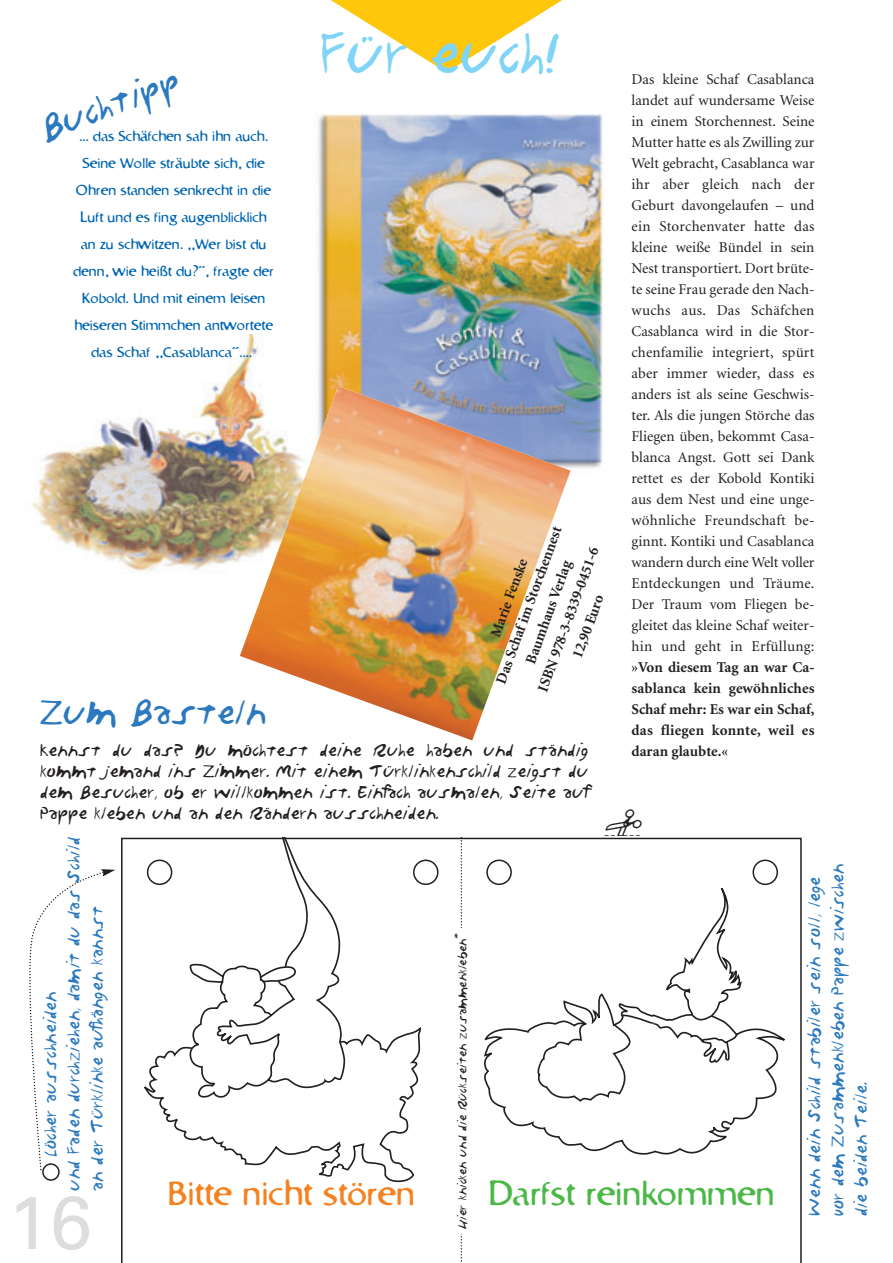
<style>
.page{position:relative;width:893px;height:1263px;background:#fff}
.page>*{position:absolute;margin:0;border:0;box-sizing:border-box;transform-origin:0 0}
.t1{font:75px "Univers";color:#dcdddf}
.t2{font:49.65px "Treasure";color:#80d4f7}
.t3{font:37.5px "Mini Pics Classic";color:#231f20}
.t4{font:36px "Bastard";color:#f58220}
.t5{font:36px "Bastard";color:#4cb848}
.t6{font:30px "Treasure";color:#2b79be}
.t7{font:15px/21px "Minion";color:#231f20;text-align:justify}
.t8{font:15px/27px "Bastard";color:#0166b3;text-align:center}
.t9{font:15px/21px "Treasure";color:#231f20;text-align:justify}
.t10{font:700 15px/21px "Minion";color:#231f20;text-align:justify}
.t11{font:15px/23.4px "Treasure";color:#2b79be}
.t12{font:10.5px "Treasure";color:#231f20}
.s1{font-size:15px}
</style>
<div class="page">
<img style="left:32px;top:335px;width:230px;height:238px">
<img style="left:318px;top:114px;width:286px;height:358px">
<svg style="left:331px;top:0;width:231px;height:72px"></svg>
<svg style="left:121px;top:838px;width:680px;height:425px"></svg>
<img style="left:240px;top:386px;width:330px;height:354px">
<svg style="left:486px;top:860px;width:26px;height:25px"></svg>
<svg style="left:752px;top:860px;width:26px;height:25px"></svg>
<svg style="left:460px;top:837px;width:2px;height:426px"></svg>
<svg style="left:29px;top:869px;width:86px;height:312px"></svg>
<div style="left:452px;top:929px;width:22px;height:305px;background:#fff"></div>
<svg style="left:143px;top:838px;width:295px;height:345px"></svg>
<h2 class="t2" style="left:320px;top:35px;width:242px">Für euch!</h2>
<p class="t7" style="left:631px;top:70px;width:184px">Das kleine Schaf Casablanca landet auf wundersame Weise in einem Storchennest. Seine Mutter hatte es als Zwilling zur Welt gebracht, Casablanca war ihr aber gleich nach der Geburt davongelaufen – und ein Storchenvater hatte das kleine weiße Bündel in sein Nest transportiert. Dort brüte&shy;te seine Frau gerade den Nach&shy;wuchs aus. Das Schäfchen Casablanca wird in die Stor&shy;chenfamilie integriert, spürt aber immer wieder, dass es anders ist als seine Geschwis&shy;ter. Als die jungen Störche das Fliegen üben, bekommt Casa&shy;blanca Angst. Gott sei Dank rettet es der Kobold Kontiki aus dem Nest und eine unge&shy;wöhnliche Freundschaft be&shy;ginnt. Kontiki und Casablanca wandern durch eine Welt voller Entdeckungen und Träume.<br>Der Traum vom Fliegen be&shy;gleitet das kleine Schaf weiter&shy;hin und geht in Erfüllung:</p>
<p class="t10" style="left:631px;top:658px;width:184px">»Von diesem Tag an war Ca&shy;sablanca kein gewöhnliches Schaf mehr: Es war ein Schaf, das fliegen konnte, weil es daran glaubte.«</p>
<h3 class="t6" style="left:37px;top:119px;width:148px;rotate:-20deg">Buchtipp</h3>
<p class="t8" style="left:73px;top:124px;width:202px">... das Schäfchen sah ihn auch.<br>Seine Wolle sträubte sich, die<br>Ohren standen senkrecht in die<br>Luft und es fing augenblicklich an zu schwitzen. ,,Wer bist du denn, wie heißt du?’’, fragte der<br>Kobold. Und mit einem leisen heiseren Stimmchen antwortete das Schaf ,,Casablanca’’....</p>
<p class="t10" style="left:472px;top:673px;width:168px;text-align:center;rotate:-70deg">Marie Fenske<br>Das Schaf im Storchennest<br>Baumhaus Verlag<br>ISBN 978-3-8339-0451-6<br>12,90 Euro</p>
<h3 class="t6" style="left:40px;top:701px;width:228px">Zum Basteln</h3>
<p class="t9" style="left:40px;top:742px;width:549px">Kennst du das? Du möchtest deine Ruhe haben und ständig kommt jemand ins Zimmer. Mit einem Türklinkenschild zeigst du dem Besucher, ob er willkommen ist. Einfach ausmalen, Seite auf Pappe kleben und an den Rändern ausschneiden.</p>
<h3 class="t3" style="left:604px;top:805px;width:39px">g</h3>
<p class="t11" style="left:41px;top:1191px;width:356px;text-indent:34px;rotate:-90deg">Löcher ausschneiden<br>und Faden durchziehen, damit du das Schild an der Türklinke aufhängen kannst</p>
<p class="t11" style="left:804px;top:1216px;width:355px;rotate:-90deg">Wenn dein Schild stabiler sein soll, lege vor dem Zusammenkleben Pappe zwischen die beiden Teile.</p>
<p class="t12" style="left:458px;top:1229px;width:298px;rotate:-90deg">Hier knicken und die Rückseiten zusammenkleben<span class="s1">*</span></p>
<h3 class="t4" style="left:167px;top:1182px;width:249px">Bitte nicht stören</h3>
<h3 class="t5" style="left:488px;top:1182px;width:288px">Darfst reinkommen</h3>
<h1 class="t1" style="left:8px;top:1195px;width:85px">16</h1>
</div>
